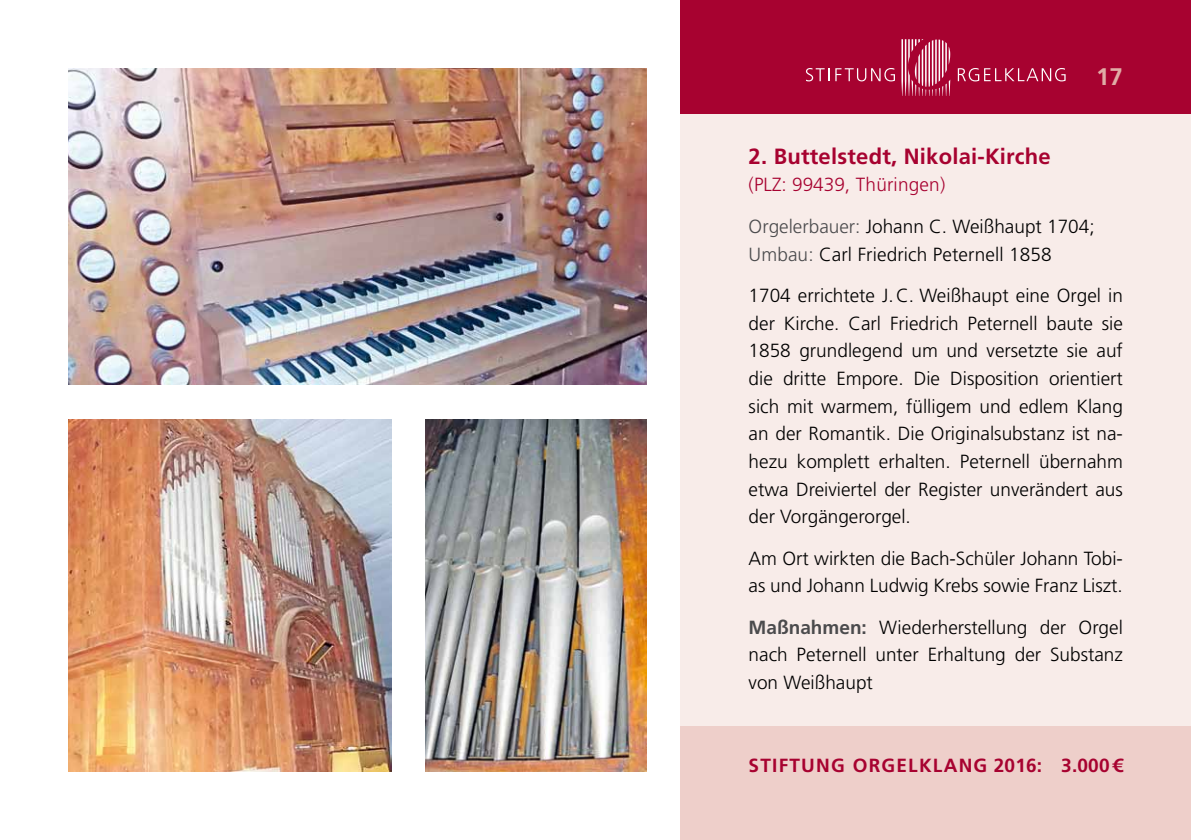
<style>
.page{position:relative;width:1191px;height:840px;background:#fff}
.page>*{position:absolute;margin:0;border:0;box-sizing:border-box;transform-origin:0 0}
.t1{font:700 24px "Frutiger LT Std";color:#e0aca6}
.t2{font:700 22px "Frutiger LT Std";letter-spacing:.01em;color:#a70230}
.t3{font:300 19px/27.6px "Frutiger LT Std";color:#000}
.t4{font:700 19px "Frutiger LT Std";letter-spacing:.065em;color:#a70230}
.s1{color:#a70230}
.s2{color:#4b4b4d}
.s3{font-weight:700;color:#4b4b4d}
</style>
<div class="page">
<div style="left:680px;top:0;width:511px;height:839px;background:#f8ece9"></div>
<div style="left:680px;top:0;width:511px;height:113px;background:#a70230"></div>
<div style="left:680px;top:726px;width:511px;height:113px;background:#eecfca"></div>
<svg style="left:957px;top:68px;width:108px;height:13px"></svg>
<svg style="left:806px;top:68px;width:23px;height:13px"></svg>
<svg style="left:835px;top:68px;width:60px;height:13px"></svg>
<svg style="left:901px;top:39px;width:50px;height:57px"></svg>
<img style="left:68px;top:68px;width:578px;height:317px">
<img style="left:68px;top:419px;width:323px;height:352px">
<img style="left:425px;top:419px;width:221px;height:352px">
<p class="t1" style="left:1096px;top:62px;width:28px">17</p>
<p class="t2" style="left:748px;top:143px;width:303px">2. Buttelstedt, Nikolai-Kirche</p>
<p class="t3" style="left:748px;top:164px;width:347px;line-height:41.4px"><span class="s1">(PLZ: 99439, Thüringen)<br></span><span class="s2">Orgelerbauer:</span> Johann C. Weißhaupt 1704;</p>
<p class="t3" style="left:748px;top:233px;width:376px;line-height:41.4px"><span class="s2">U mbau:</span> Carl Friedrich Peternell 1858<br>1704 errichtete J.C. Weißhaupt eine Orgel in</p>
<p class="t3" style="left:748px;top:309px;width:376px;text-align:justify">der Kirche. Carl Friedrich Peternell baute sie 1858 grundlegend um und versetzte sie auf die dritte Empore. Die Disposition orientiert sich mit warmem, fülligem und edlem Klang an der Romantik. Die Originalsubstanz ist na&shy;hezu komplett erhalten. Peternell übernahm etwa Dreiviertel der Register unverändert aus der Vorgängerorgel.</p>
<p class="t3" style="left:748px;top:544px;width:376px">Am Ort wirkten die Bach-Schüler Johann Tobi&shy;as und Johann Ludwig Krebs sowie Franz Liszt.</p>
<p class="t3" style="left:748px;top:613px;width:376px;text-align:justify"><span class="s3">Maßnahmen:</span> Wiederherstellung der Orgel nach Peternell unter Erhaltung der Substanz von Weißhaupt</p>
<p class="t4" style="left:748px;top:753px;width:376px">STIFTUNG ORGELKLANG 2016: 3.000€</p>
</div>
